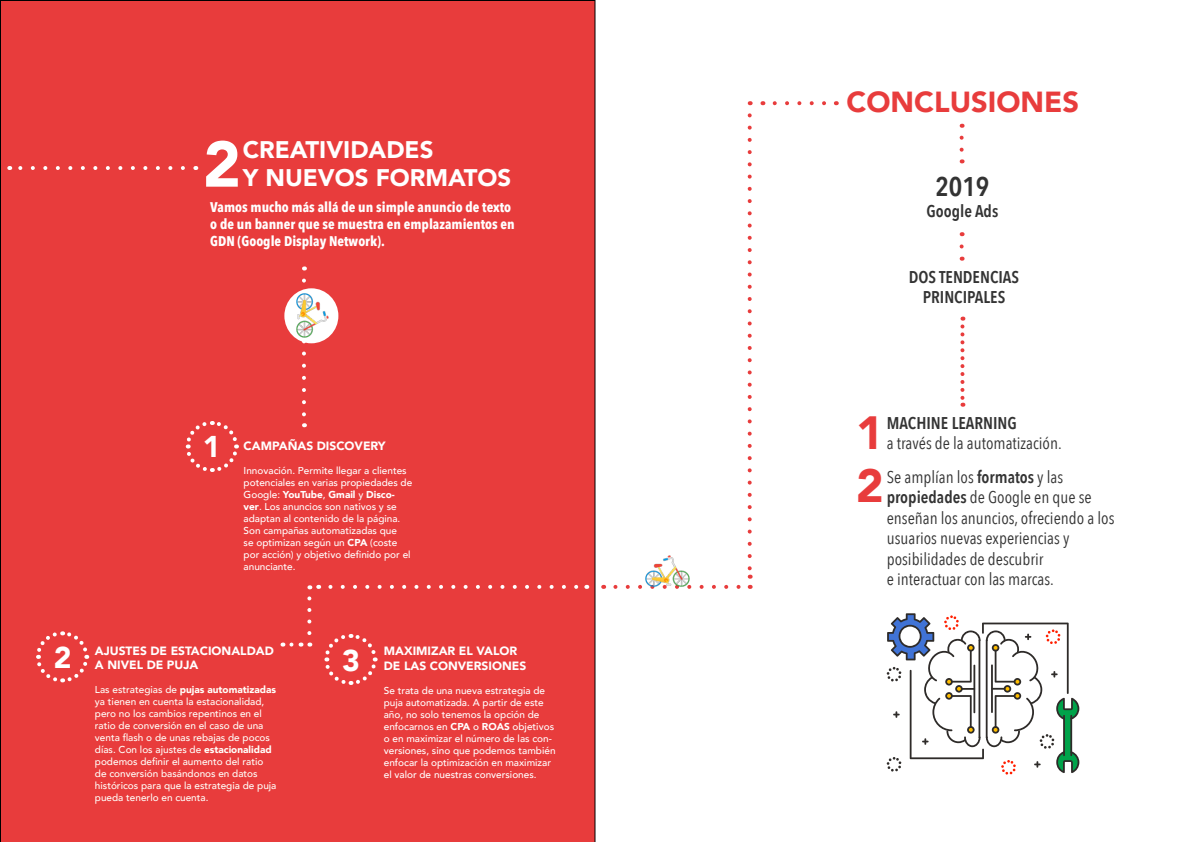
<style>
.page{position:relative;width:1191px;height:842px;background:#fff}
.page>*{position:absolute;margin:0;border:0;box-sizing:border-box;transform-origin:0 0}
.t1{font:900 64px "Avenir";color:#fff}
.t2{font:900 46.5px "Avenir";color:#e83c3c}
.t3{font:900 30px "Avenir";color:#fff}
.t4{font:900 29px "Avenir";color:#e83c3c}
.t5{font:600 27px "Avenir Next Condensed";color:#333}
.t6{font:900 24px "Avenir";color:#fff}
.t7{font:17px/20.4px "Avenir Next Condensed";color:#333}
.t8{font:600 17px/20.4px "Avenir Next Condensed";color:#333;text-align:center}
.t9{font:700 14px/16.8px "Avenir Next Condensed";color:#fff}
.t10{font:900 12px/14.4px "Avenir";color:#fff}
.t11{font:500 10px/12px "Avenir";color:#fff}
.t12{font:500 10px/12px "Avenir";color:#fffffa}
.s1{font-weight:900}
.s2{font-weight:600}
</style>
<div class="page">
<svg style="left:615px;top:585px;width:126px;height:4px"></svg>
<svg style="left:747px;top:115px;width:4px;height:464px"></svg>
<svg style="left:960px;top:317px;width:4px;height:90px"></svg>
<div style="left:0;top:0;width:595px;height:842px;background:#e83c3c"></div>
<svg style="left:9px;top:166px;width:174px;height:4px"></svg>
<svg style="left:302px;top:281px;width:4px;height:146px"></svg>
<svg style="left:183px;top:419px;width:57px;height:55px;background:#e94b4b"></svg>
<svg style="left:34px;top:629px;width:57px;height:56px;background:#e94b4b"></svg>
<svg style="left:330px;top:585px;width:250px;height:4px"></svg>
<svg style="left:959px;top:246px;width:4px;height:15px"></svg>
<div style="left:284px;top:288px;width:54px;height:55px;background:#fff;border-radius:50%"></div>
<img style="left:296px;top:293px;width:42px;height:45px">
<img style="left:644px;top:555px;width:46px;height:33px">
<svg style="left:307px;top:585px;width:4px;height:48px"></svg>
<svg style="left:282px;top:642px;width:9px;height:4px"></svg>
<svg style="left:322px;top:632px;width:57px;height:55px;background:#e94b4b"></svg>
<svg style="left:774px;top:101px;width:52px;height:4px"></svg>
<svg style="left:959px;top:138px;width:4px;height:25px"></svg>
<svg style="left:886px;top:613px;width:193px;height:161px"></svg>
<h3 class="t6" style="left:243px;top:129px;width:192px">CREATIVIDADES</h3>
<h1 class="t1" style="left:203px;top:110px;width:39px">2</h1>
<h3 class="t6" style="left:243px;top:158px;width:270px">Y NUEVOS FORMATOS</h3>
<h3 class="t9" style="left:210px;top:199px;width:306px">Vamos mucho más allá de un simple anuncio de texto o de un banner que se muestra en emplazamientos en<br>GDN (Google Display Network).</h3>
<h3 class="t3" style="left:203px;top:421px;width:19px">1</h3>
<p class="t10" style="left:244px;top:439px;width:143px">CAMPAÑAS DISCOVERY</p>
<p class="t11" style="left:244px;top:464px;width:170px">Innovación. Permite llegar a clientes potenciales en varias propiedades de<br>Google: <span class="s1">YouTube</span>, <span class="s1">Gmail</span> y <span class="s1">Disco&shy;ver</span>. Los anuncios son nativos y se adaptan al contenido de la página.<br>Son campañas automatizadas que<br>se optimizan según un <span class="s1">CPA</span> (coste por acción) y objetivo definido por el anunciante.</p>
<h3 class="t3" style="left:54px;top:632px;width:19px">2</h3>
<p class="t10" style="left:95px;top:643px;width:180px">AJUSTES DE ESTACIONALDAD<br>A NIVEL DE PUJA</p>
<p class="t12" style="left:95px;top:683px;width:183px">Las estrategias de <span class="s1">pujas automatizadas </span>ya tienen en cuenta la estacionalidad, pero no los cambios repentinos en el ratio de conversión en el caso de una venta flash o de unas rebajas de pocos días. Con los ajustes de <span class="s1">estacionalidad </span>podemos definir el aumento del ratio de conversión basándonos en datos históricos para que la estrategia de puja pueda tenerlo en cuenta.</p>
<h3 class="t3" style="left:342px;top:634px;width:19px">3</h3>
<p class="t10" style="left:384px;top:643px;width:144px">MAXIMIZAR EL VALOR<br>DE LAS CONVERSIONES</p>
<p class="t11" style="left:384px;top:683px;width:173px">Se trata de una nueva estrategia de puja automatizada. A partir de este año, no solo tenemos la opción de enfocarnos en <span class="s1">CPA</span> o <span class="s1">ROAS</span> objetivos o en maximizar el número de las con&shy;versiones, sino que podemos también enfocar la optimización en maximizar el valor de nuestras conversiones.</p>
<h3 class="t4" style="left:846px;top:77px;width:234px">CONCLUSIONES</h3>
<h3 class="t5" style="left:935px;top:164px;width:55px">2019</h3>
<h3 class="t8" style="left:926px;top:200px;width:73px">Google Ads</h3>
<h3 class="t8" style="left:909px;top:266px;width:112px">DOS TENDENCIAS<br>PRINCIPALES</h3>
<h2 class="t2" style="left:856px;top:393px;width:29px">1</h2>
<h3 class="t8" style="left:886px;top:412px;width:132px">MACHINE LEARNING</h3>
<h3 class="t7" style="left:886px;top:425px;width:178px;line-height:34px">a través de la automatización.<br>Se amplían los <span class="s2">formatos</span> y las</h3>
<h3 class="t7" style="left:886px;top:486px;width:229px"><span class="s2">propiedades</span> de Google en que se enseñan los anuncios, ofreciendo a los usuarios nuevas experiencias y posibilidades de descubrir<br>e interactuar con las marcas.</h3>
<h2 class="t2" style="left:856px;top:446px;width:29px">2</h2>
</div>
